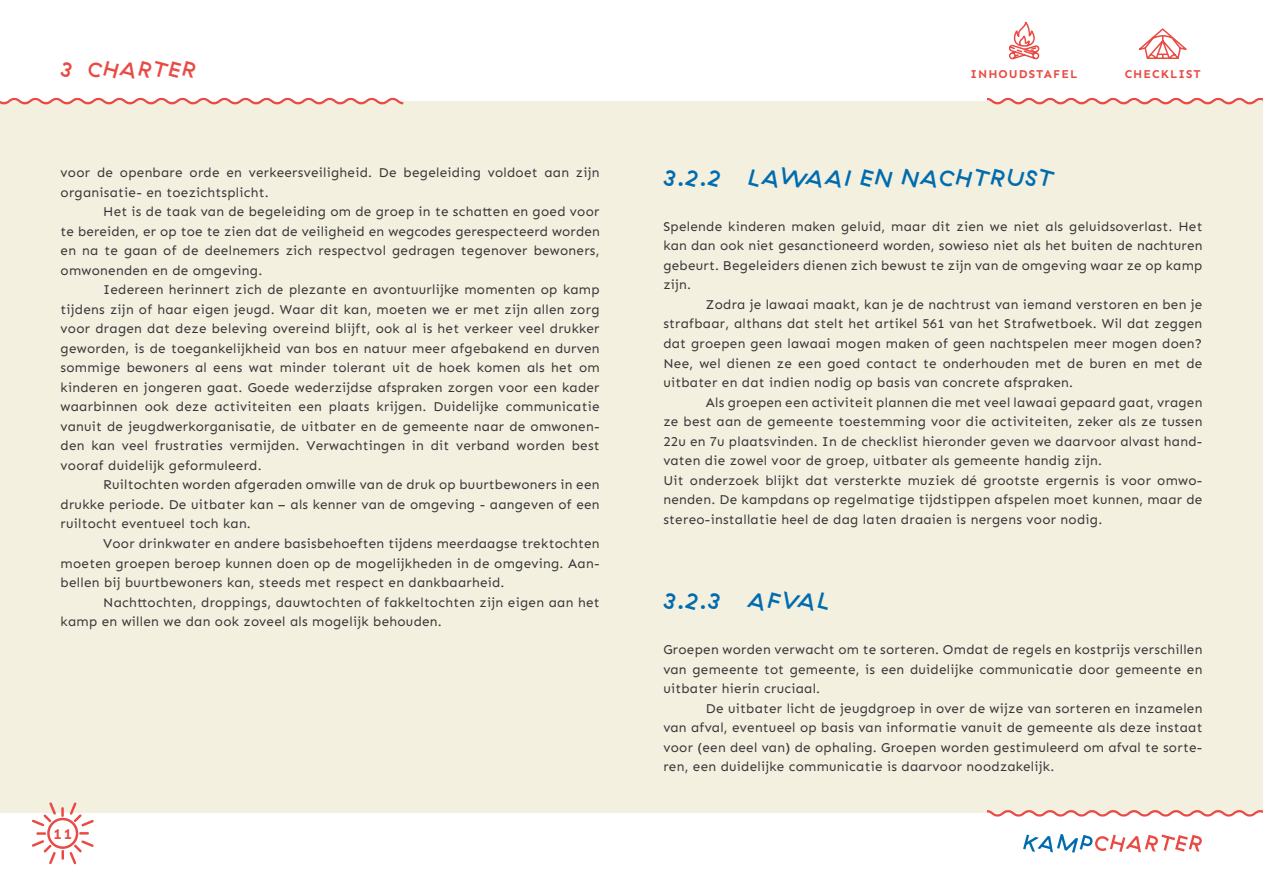
<style>
.page{position:relative;width:1263px;height:893px;background:#fff}
.page>*{position:absolute;margin:0;border:0;box-sizing:border-box;transform-origin:0 0}
.HS_1_1_1{font:22.5px "GT Haptik Medium Rotalic";letter-spacing:.08em;color:#006cae}
.t1{font:21px "GT Haptik Medium Rotalic";letter-spacing:.08em;color:#e94a44}
.t2{font:700 15px "Sen";color:#e94a44}
.brood{font:13.5px/19.5px "Sen";letter-spacing:.02em;color:#373636;text-align:justify}
.t3{font:700 12px "Sen";letter-spacing:.085em;color:#e94a44}
</style>
<div class="page">
<div style="left:0;top:101px;width:1263px;height:711px;background:#f3f0e0"></div>
<svg style="left:1139px;top:28px;width:48px;height:31px"></svg>
<svg style="left:987px;top:97px;width:276px;height:8px"></svg>
<svg style="left:985px;top:810px;width:278px;height:7px"></svg>
<svg style="left:1023px;top:834px;width:179px;height:19px"></svg>
<svg style="left:32px;top:802px;width:62px;height:62px"></svg>
<svg style="left:1008px;top:21px;width:32px;height:39px"></svg>
<svg style="left:0;top:97px;width:404px;height:8px"></svg>
<p class="t1" style="left:61px;top:56px;width:136px">3 CHARTER</p>
<p class="t3" style="left:971px;top:67px;width:109px">INHOUDSTAFEL</p>
<p class="t3" style="left:1125px;top:67px;width:78px">CHECKLIST</p>
<p class="brood" style="left:61px;top:163px;width:540px">voor de openbare orde en verkeersveiligheid. De begeleiding voldoet aan zijn organisatie- en toezichtsplicht.</p>
<p class="brood" style="left:61px;top:202px;width:541px;text-indent:43px">Het is de taak van de begeleiding om de groep in te schatten en goed voor te bereiden, er op toe te zien dat de veiligheid en wegcodes gerespecteerd worden en na te gaan of de deelnemers zich respectvol gedragen tegenover bewoners, omwonenden en de omgeving.</p>
<p class="brood" style="left:61px;top:280px;width:541px;text-indent:43px">Iedereen herinnert zich de plezante en avontuurlijke momenten op kamp tijdens zijn of haar eigen jeugd. Waar dit kan, moeten we er met zijn allen zorg voor dragen dat deze beleving overeind blijft, ook al is het verkeer veel drukker geworden, is de toegankelijkheid van bos en natuur meer afgebakend en durven sommige bewoners al eens wat minder tolerant uit de hoek komen als het om kinderen en jongeren gaat. Goede wederzijdse afspraken zorgen voor een kader waarbinnen ook deze activiteiten een plaats krijgen. Duidelijke communicatie vanuit de jeugdwerkorganisatie, de uitbater en de gemeente naar de omwonen&shy;den kan veel frustraties vermijden. Verwachtingen in dit verband worden best vooraf duidelijk geformuleerd.</p>
<p class="brood" style="left:61px;top:475px;width:541px;text-indent:43px">Ruiltochten worden afgeraden omwille van de druk op buurtbewoners in een drukke periode. De uitbater kan – als kenner van de omgeving - aangeven of een ruiltocht eventueel toch kan.</p>
<p class="brood" style="left:61px;top:534px;width:541px;text-indent:43px">Voor drinkwater en andere basisbehoeften tijdens meerdaagse trektochten moeten groepen beroep kunnen doen op de mogelijkheden in de omgeving. Aan&shy;bellen bij buurtbewoners kan, steeds met respect en dankbaarheid.</p>
<p class="brood" style="left:61px;top:592px;width:540px;text-indent:43px">Nachttochten, droppings, dauwtochten of fakkeltochten zijn eigen aan het kamp en willen we dan ook zoveel als mogelijk behouden.</p>
<p class="t2" style="left:53px;top:825px;width:20px">11</p>
<p class="HS_1_1_1" style="left:664px;top:164px;width:391px">3.2.2 LAWAAI EN NACHTRUST</p>
<p class="brood" style="left:663px;top:217px;width:541px">Spelende kinderen maken geluid, maar dit zien we niet als geluidsoverlast. Het kan dan ook niet gesanctioneerd worden, sowieso niet als het buiten de nachturen gebeurt. Begeleiders dienen zich bewust te zijn van de omgeving waar ze op kamp zijn.</p>
<p class="brood" style="left:663px;top:295px;width:540px;text-indent:43px">Zodra je lawaai maakt, kan je de nachtrust van iemand verstoren en ben je strafbaar, althans dat stelt het artikel 561 van het Strafwetboek. Wil dat zeggen dat groepen geen lawaai mogen maken of geen nachtspelen meer mogen doen?<br>Nee, wel dienen ze een goed contact te onderhouden met de buren en met de uitbater en dat indien nodig op basis van concrete afspraken.</p>
<p class="brood" style="left:663px;top:392px;width:541px;text-indent:43px">Als groepen een activiteit plannen die met veel lawaai gepaard gaat, vragen ze best aan de gemeente toestemming voor die activiteiten, zeker als ze tussen 22u en 7u plaatsvinden. In de checklist hieronder geven we daarvoor alvast hand&shy;vaten die zowel voor de groep, uitbater als gemeente handig zijn.</p>
<p class="brood" style="left:663px;top:470px;width:541px">Uit onderzoek blijkt dat versterkte muziek dé grootste ergernis is voor omwo&shy;nenden. De kampdans op regelmatige tijdstippen afspelen moet kunnen, maar de stereo-installatie heel de dag laten draaien is nergens voor nodig.</p>
<p class="HS_1_1_1" style="left:664px;top:587px;width:168px">3.2.3 AFVAL</p>
<p class="brood" style="left:663px;top:640px;width:541px">Groepen worden verwacht om te sorteren. Omdat de regels en kostprijs verschillen van gemeente tot gemeente, is een duidelijke communicatie door gemeente en uitbater hierin cruciaal.</p>
<p class="brood" style="left:663px;top:698px;width:541px;text-indent:43px">De uitbater licht de jeugdgroep in over de wijze van sorteren en inzamelen van afval, eventueel op basis van informatie vanuit de gemeente als deze instaat voor (een deel van) de ophaling. Groepen worden gestimuleerd om afval te sorte&shy;ren, een duidelijke communicatie is daarvoor noodzakelijk.</p>
</div>
